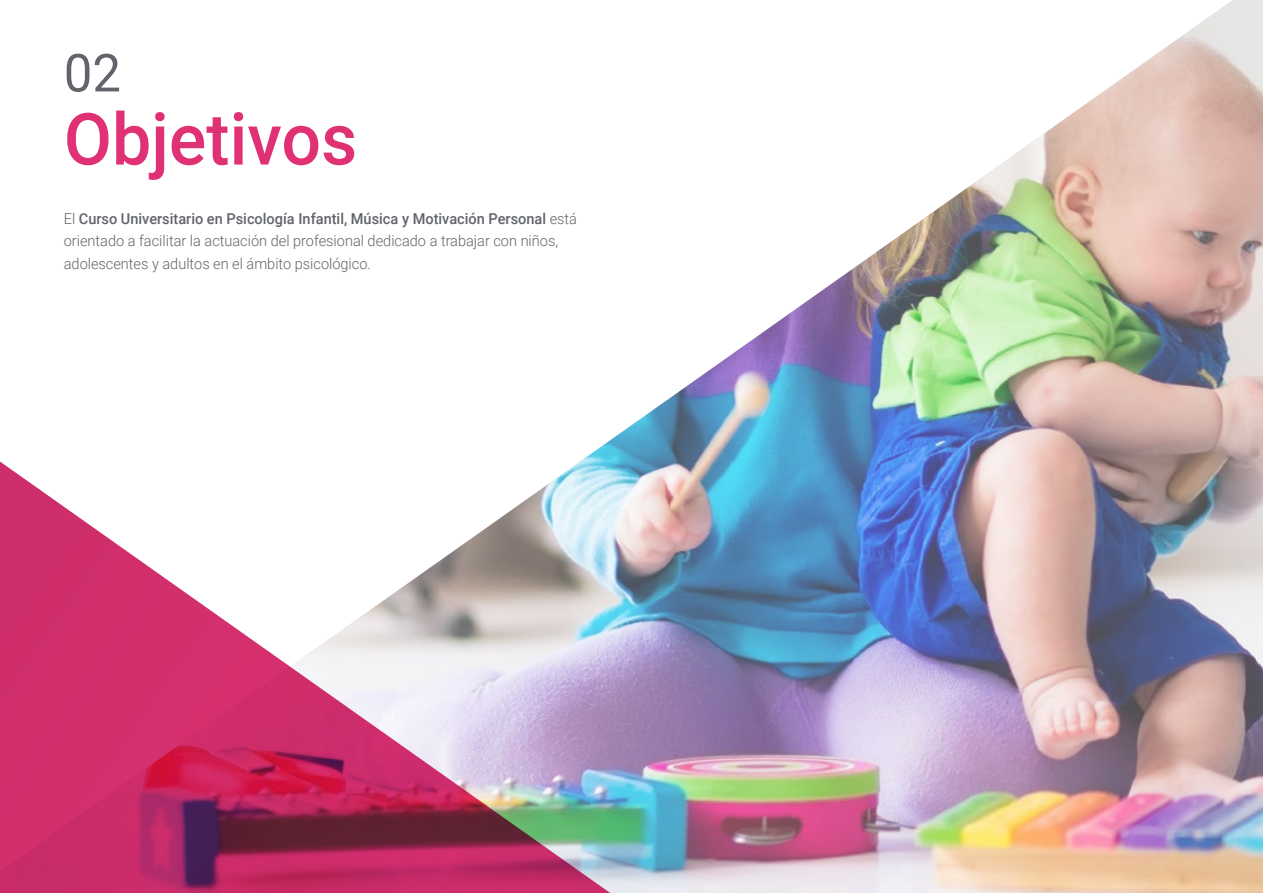
<style>
.page{position:relative;width:1263px;height:893px;background:#fff}
.page>*{position:absolute;margin:0;border:0;box-sizing:border-box;transform-origin:0 0}
.t1{font:500 72px "Roboto";color:#df3174}
.t2{font:52.5px "Roboto";color:#61646a}
.t3{font:300 15px/22.5px "Roboto";color:#61646a}
.s1{font-weight:500}
</style>
<div class="page">
<img style="left:602px;top:0;width:661px;height:893px">
<svg style="left:0;top:446px;width:640px;height:447px"></svg>
<h2 class="t2" style="left:64px;top:36px;width:59px">02</h2>
<h1 class="t1" style="left:64px;top:89px;width:295px">Objetivos</h1>
<p class="t3" style="left:64px;top:207px;width:515px">El <span class="s1">Curso Universitario en Psicología Infantil, Música y Motivación Personal</span> está orientado a facilitar la actuación del profesional dedicado a trabajar con niños, adolescentes y adultos en el ámbito psicológico.</p>
</div>
